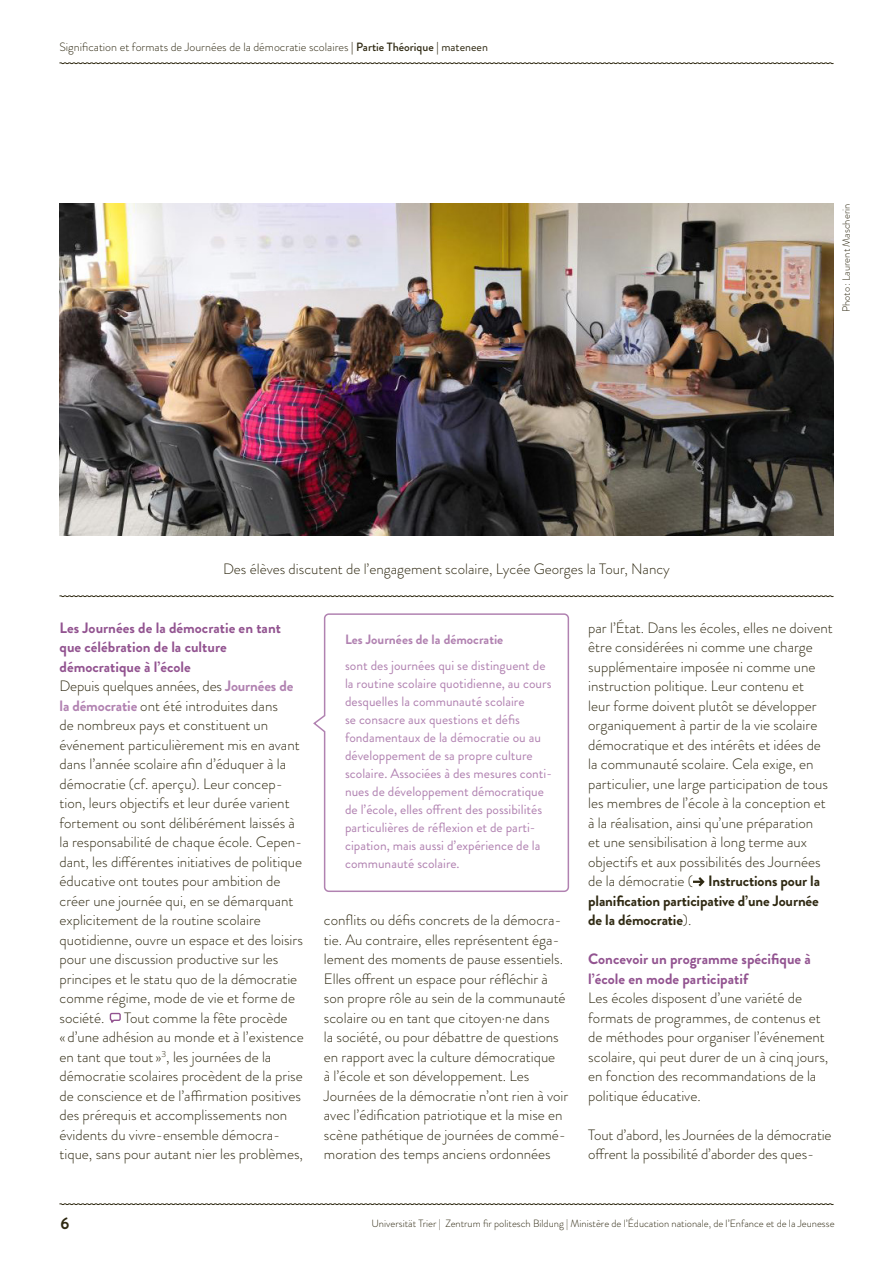
<style>
.page{position:relative;width:893px;height:1263px;background:#fff}
.page>*{position:absolute;margin:0;border:0;box-sizing:border-box;transform-origin:0 0}
.t1{font:700 16.5px "Brandon Grotesque";color:#2f2912}
.t2{font:300 15px/19.5px "Brandon Grotesque";color:#2f2912}
.t3{font:700 15px/19.5px "Brandon Grotesque";color:#925390}
.t4{font:13.5px/18px "Brandon Grotesque";color:#b182b1}
.t5{font:700 13.5px "Brandon Grotesque";color:#b182b1}
.t6{font:300 12px "Brandon Grotesque";color:#2f2912}
.t7{font:300 10.5px "Brandon Grotesque";color:#2f2912}
.s1{font-weight:500}
.s2{font-weight:400}
.s3{font-weight:700;color:#925390}
.s4{font-weight:700;color:#b182b1}
.s5{font-weight:700}
</style>
<div class="page">
<svg style="left:59px;top:1203px;width:775px;height:2px;background:#8c897c"></svg>
<svg style="left:59px;top:62px;width:775px;height:2px;background:#8e8a7e"></svg>
<div style="left:110px;top:1013px;width:11px;height:8px;border:1px solid #925390"></div>
<svg style="left:693px;top:877px;width:11px;height:9px"></svg>
<img style="left:60px;top:204px;width:773px;height:331px">
<svg style="left:59px;top:595px;width:775px;height:2px;background:#8d8a7d"></svg>
<svg style="left:313px;top:613px;width:257px;height:279px"></svg>
<p class="t6" style="left:60px;top:39px;width:430px">Signification et formats de Journées de la démocratie scolaires <span class="s1">| Partie Théorique |</span> <span class="s2">mateneen</span></p>
<p class="t7" style="left:839px;top:312px;width:110px;rotate:-90deg">Photo : Laurent Mascherin</p>
<p class="t2" style="left:223px;top:559px;width:448px">Des élèves discutent de l’engagement scolaire, Lycée Georges la Tour, Nancy</p>
<p class="t2" style="left:60px;top:618px;width:245px"><span class="s3">Les Journées de la démocratie en tant que célébration de la culture démocratique à l’école<br></span>Depuis quelques années, des <span class="s4">Journées de la démocratie</span> ont été introduites dans<br>de nombreux pays et constituent un événement particulièrement mis en avant dans l’année scolaire afin d’éduquer à la démocratie (cf. aperçu). Leur concep&shy;tion, leurs objectifs et leur durée varient fortement ou sont délibérément laissés à la responsabilité de chaque école. Cepen&shy;dant, les différentes initiatives de politique éducative ont toutes pour ambition de créer une journée qui, en se démarquant explicitement de la routine scolaire quotidienne, ouvre un espace et des loisirs pour une discussion productive sur les principes et le statu quo de la démocratie comme régime, mode de vie et forme de société.</p>
<p class="t2" style="left:60px;top:1008px;width:246px;text-indent:65px">Tout comme la fête procède<br>« d’une adhésion au monde et à l’existence en tant que tout »<sup>3</sup>, les journées de la démocratie scolaires procèdent de la prise de conscience et de l’affirmation positives des prérequis et accomplissements non évidents du vivre-ensemble démocra&shy;tique, sans pour autant nier les problèmes,</p>
<p class="t5" style="left:345px;top:629px;width:160px">Les Journées de la démocratie</p>
<p class="t4" style="left:345px;top:657px;width:208px">sont des journées qui se distinguent de la routine scolaire quotidienne, au cours desquelles la communauté scolaire<br>se consacre aux questions et défis fondamentaux de la démocratie ou au développement de sa propre culture scolaire. Associées à des mesures conti&shy;nues de développement démocratique de l’école, elles offrent des possibilités particulières de réflexion et de parti&shy;cipation, mais aussi d’expérience de la communauté scolaire.</p>
<p class="t2" style="left:324px;top:910px;width:246px">conflits ou défis concrets de la démocra&shy;tie. Au contraire, elles représentent éga&shy;lement des moments de pause essentiels.<br>Elles offrent un espace pour réfléchir à son propre rôle au sein de la communauté scolaire ou en tant que citoyen·ne dans<br>la société, ou pour débattre de questions en rapport avec la culture démocratique<br>à l’école et son développement. Les Journées de la démocratie n’ont rien à voir avec l’édification patriotique et la mise en scène pathétique de journées de commé&shy;moration des temps anciens ordonnées</p>
<p class="t2" style="left:588px;top:618px;width:246px">par l’État. Dans les écoles, elles ne doivent être considérées ni comme une charge supplémentaire imposée ni comme une instruction politique. Leur contenu et<br>leur forme doivent plutôt se développer organiquement à partir de la vie scolaire démocratique et des intérêts et idées de la communauté scolaire. Cela exige, en particulier, une large participation de tous les membres de l’école à la conception et à la réalisation, ainsi qu’une préparation<br>et une sensibilisation à long terme aux objectifs et aux possibilités des Journées de la démocratie ( <span class="s5">Instructions pour la planification participative d’une Journée de la démocratie</span>).</p>
<p class="t3" style="left:588px;top:950px;width:224px">Concevoir un programme spécifique à l’école en mode participatif</p>
<p class="t2" style="left:588px;top:988px;width:242px">Les écoles disposent d’une variété de formats de programmes, de contenus et de méthodes pour organiser l’événement scolaire, qui peut durer de un à cinq jours, en fonction des recommandations de la politique éducative.</p>
<p class="t2" style="left:588px;top:1125px;width:245px">Tout d’abord, les Journées de la démocratie offrent la possibilité d’aborder des ques-</p>
<p class="t1" style="left:60px;top:1212px;width:10px">6</p>
<p class="t7" style="left:372px;top:1216px;width:464px">Universität Trier | Zentrum fir politesch Bildung | Ministère de l’Éducation nationale, de l’Enfance et de la Jeunesse</p>
</div>
